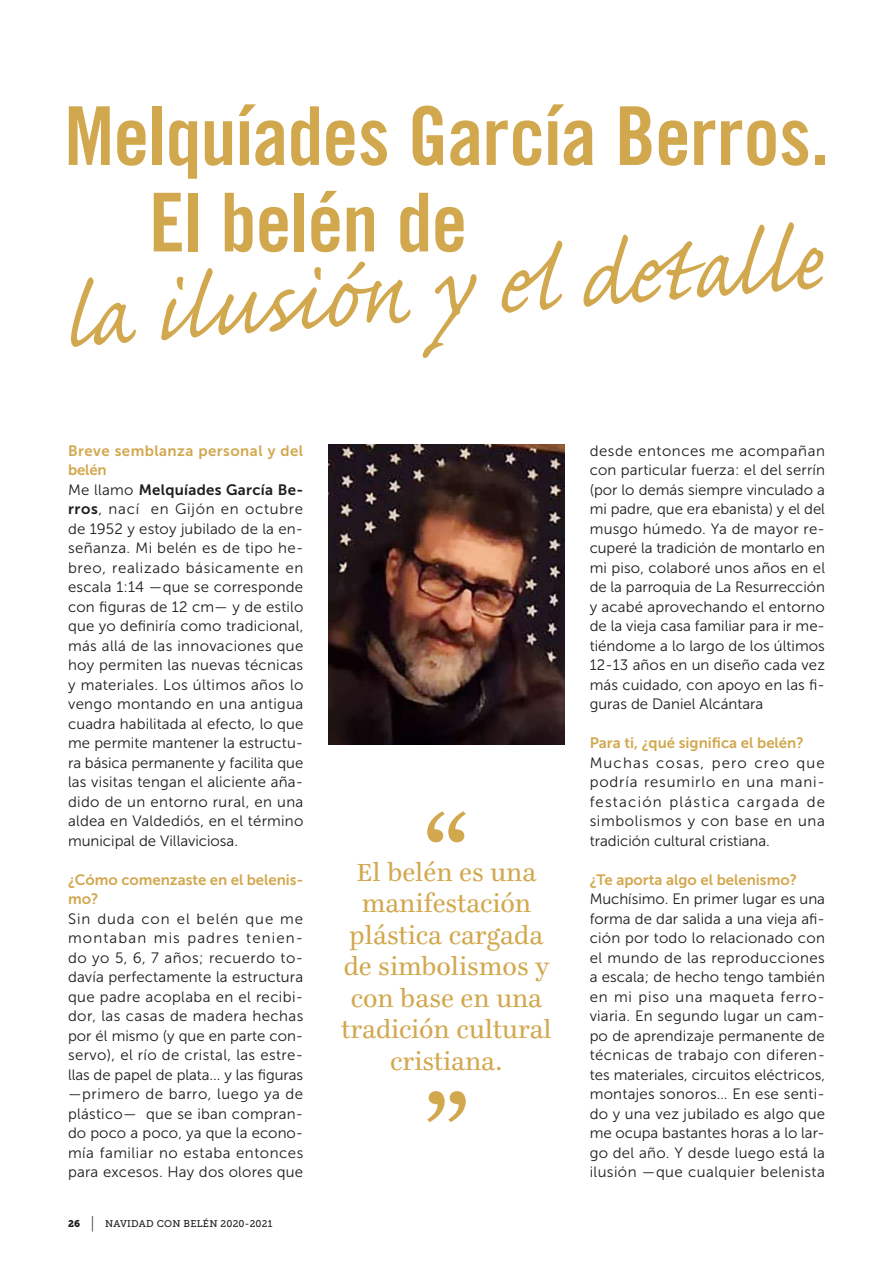
<style>
.page{position:relative;width:893px;height:1263px;background:#fff}
.page>*{position:absolute;margin:0;border:0;box-sizing:border-box;transform-origin:0 0}
.t1{font:112.95px "Caflisch Script Pro";color:#d2a84f}
.t2{font:81.15px "Trade Gothic LT Std Bd Cn 20";letter-spacing:-.01em;color:#d2a84f}
.t3{font:27px/31.5px "Ingeborg";color:#d2a84f;text-align:center}
.t4{font:15px/19.5px "Museo Sans 300";letter-spacing:.015em;color:#1d1d1b;text-align:justify}
.t5{font:15px/19.5px "Museo Sans 700";color:#d2a84f}
.t6{font:15px/19.5px "Museo Sans 700";letter-spacing:.03em;color:#d2a84f}
.t7{font:9.75px "Museo Slab 500";letter-spacing:.025em;color:#1d1d1b}
.s1{font-family:"Museo Sans 300";color:#1d1d1b}
.s2{color:#1d1d1b}
.s3{font-family:"Museo Sans 700"}
.s4{font-family:"Museo Slab 900"}
.s5{font-family:"Museo Slab 100";font-size:16.5px}
</style>
<div class="page">
<img style="left:329px;top:445px;width:235px;height:300px">
<svg style="left:427px;top:811px;width:39px;height:31px"></svg>
<svg style="left:427px;top:1091px;width:39px;height:31px"></svg>
<h2 class="t2" style="left:64px;top:87px;width:766px">Melquíades García Berros.</h2>
<h2 class="t2" style="left:149px;top:173px;width:320px">El belén de</h2>
<h1 class="t1" style="left:58px;top:258px;width:768px;rotate:-4deg">la ilusión y el det alle</h1>
<p class="t6" style="left:68px;top:441px;width:237px">Breve semblanza personal y del belén<br><span class="s1">Me llamo</span> <span class="s2">Melquíades García Be-</span></p>
<p class="t4" style="left:68px;top:499px;width:237px"><span class="s3">rros</span>, nací en Gijón en octubre de 1952 y estoy jubilado de la en&shy;señanza. Mi belén es de tipo he&shy;breo, realizado básicamente en escala 1:14 —que se corresponde con figuras de 12 cm— y de estilo que yo definiría como tradicional, más allá de las innovaciones que hoy permiten las nuevas técnicas y materiales. Los últimos años lo vengo montando en una antigua cuadra habilitada al efecto, lo que me permite mantener la estructu&shy;ra básica permanente y facilita que las visitas tengan el aliciente aña&shy;dido de un entorno rural, en una aldea en Valdediós, en el término municipal de Villaviciosa.</p>
<p class="t5" style="left:68px;top:870px;width:237px">¿Cómo comenzaste en el belenis&shy;mo?</p>
<p class="t4" style="left:68px;top:909px;width:237px">Sin duda con el belén que me montaban mis padres tenien&shy;do yo 5, 6, 7 años; recuerdo to&shy;davía perfectamente la estructura que padre acoplaba en el recibi&shy;dor, las casas de madera hechas por él mismo (y que en parte con&shy;servo), el río de cristal, las estre&shy;llas de papel de plata... y las figuras —primero de barro, luego ya de plástico— que se iban compran&shy;do poco a poco, ya que la econo&shy;mía familiar no estaba entonces para excesos. Hay dos olores que</p>
<p class="t7" style="left:68px;top:1218px;width:206px"><span class="s4">26</span> <span class="s5">|</span> NAVIDAD CON BELÉN 2020-2021</p>
<h3 class="t3" style="left:341px;top:856px;width:212px">El belén es una manifestación plástica cargada de simbolismos y con base en una tradición cultural cristiana.</h3>
<p class="t4" style="left:590px;top:441px;width:237px">desde entonces me acompañan con particular fuerza: el del serrín (por lo demás siempre vinculado a mi padre, que era ebanista) y el del musgo húmedo. Ya de mayor re&shy;cuperé la tradición de montarlo en mi piso, colaboré unos años en el de la parroquia de La Resurrección y acabé aprovechando el entorno de la vieja casa familiar para ir me&shy;tiéndome a lo largo de los últimos 12-13 años en un diseño cada vez más cuidado, con apoyo en las fi&shy;guras de Daniel Alcántara</p>
<p class="t5" style="left:590px;top:733px;width:216px">Para ti, ¿qué significa el belén?</p>
<p class="t4" style="left:590px;top:753px;width:237px">Muchas cosas, pero creo que podría resumirlo en una mani&shy;festación plástica cargada de simbolismos y con base en una tradición cultural cristiana.</p>
<p class="t5" style="left:590px;top:870px;width:209px">¿Te aporta algo el belenismo?</p>
<p class="t4" style="left:590px;top:889px;width:237px">Muchísimo. En primer lugar es una forma de dar salida a una vieja afi&shy;ción por todo lo relacionado con el mundo de las reproducciones a escala; de hecho tengo también en mi piso una maqueta ferro&shy;viaria. En segundo lugar un cam&shy;po de aprendizaje permanente de técnicas de trabajo con diferen&shy;tes materiales, circuitos eléctricos, montajes sonoros… En ese senti&shy;do y una vez jubilado es algo que me ocupa bastantes horas a lo lar&shy;go del año. Y desde luego está la ilusión —que cualquier belenista</p>
</div>
